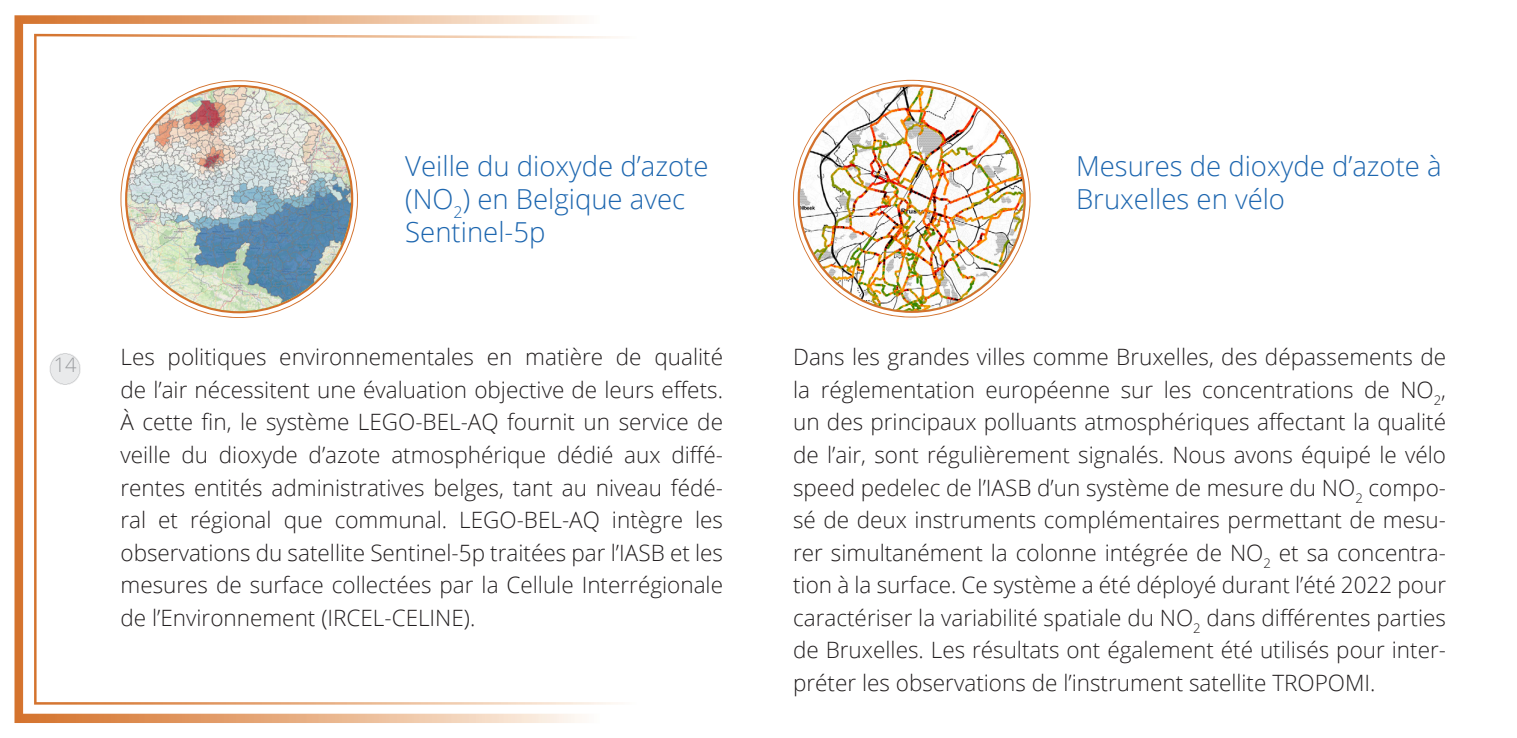
<style>
.page{position:relative;width:1517px;height:738px;background:#fff}
.page>*{position:absolute;margin:0;border:0;box-sizing:border-box;transform-origin:0 0}
.t1{font:300 27.5px/33px "Open Sans";color:#1d66af}
.t2{font:300 22.5px/32.5px "Open Sans";color:#231f20;text-align:justify}
.t3{font:300 20px "Open Sans";color:#999b9e}
</style>
<div class="page">
<img style="left:14px;top:15px;width:592px;height:707px">
<img style="left:34px;top:34px;width:584px;height:670px">
<svg style="left:50px;top:352px;width:31px;height:33px"></svg>
<svg style="left:120px;top:79px;width:239px;height:240px"></svg>
<img style="left:125px;top:85px;width:228px;height:228px">
<svg style="left:793px;top:79px;width:238px;height:239px"></svg>
<img style="left:797px;top:84px;width:229px;height:229px">
<p class="t1" style="left:405px;top:148px;width:305px">Veille du dioxyde d’azote (NO<sub>2</sub>) en Belgique avec<br>Sentinel-5p</p>
<p class="t1" style="left:1076px;top:148px;width:367px">Mesures de dioxyde d’azote à<br>Bruxelles en vélo</p>
<p class="t3" style="left:54px;top:351px;width:24px">14</p>
<p class="t2" style="left:120px;top:340px;width:604px">Les politiques environnementales en matière de qualité de l’air nécessitent une évaluation objective de leurs effets.<br>À cette fin, le système LEGO-BEL-AQ fournit un service de veille du dioxyde d’azote atmosphérique dédié aux diffé&shy;rentes entités administratives belges, tant au niveau fédé&shy;ral et régional que communal. LEGO-BEL-AQ intègre les observations du satellite Sentinel-5p traitées par l’IASB et les mesures de surface collectées par la Cellule Interrégionale de l’Environnement (IRCEL-CELINE).</p>
<p class="t2" style="left:793px;top:340px;width:654px">Dans les grandes villes comme Bruxelles, des dépassements de la réglementation européenne sur les concentrations de NO<sub>2</sub>, un des principaux polluants atmosphériques affectant la qualité de l’air, sont régulièrement signalés. Nous avons équipé le vélo speed pedelec de l’IASB d’un système de mesure du NO<sub>2</sub> compo&shy;sé de deux instruments complémentaires permettant de mesu&shy;rer simultanément la colonne intégrée de NO<sub>2</sub> et sa concentra&shy;tion à la surface. Ce système a été déployé durant l’été 2022 pour caractériser la variabilité spatiale du NO<sub>2</sub> dans différentes parties de Bruxelles. Les résultats ont également été utilisés pour inter&shy;préter les observations de l’instrument satellite TROPOMI.</p>
</div>
